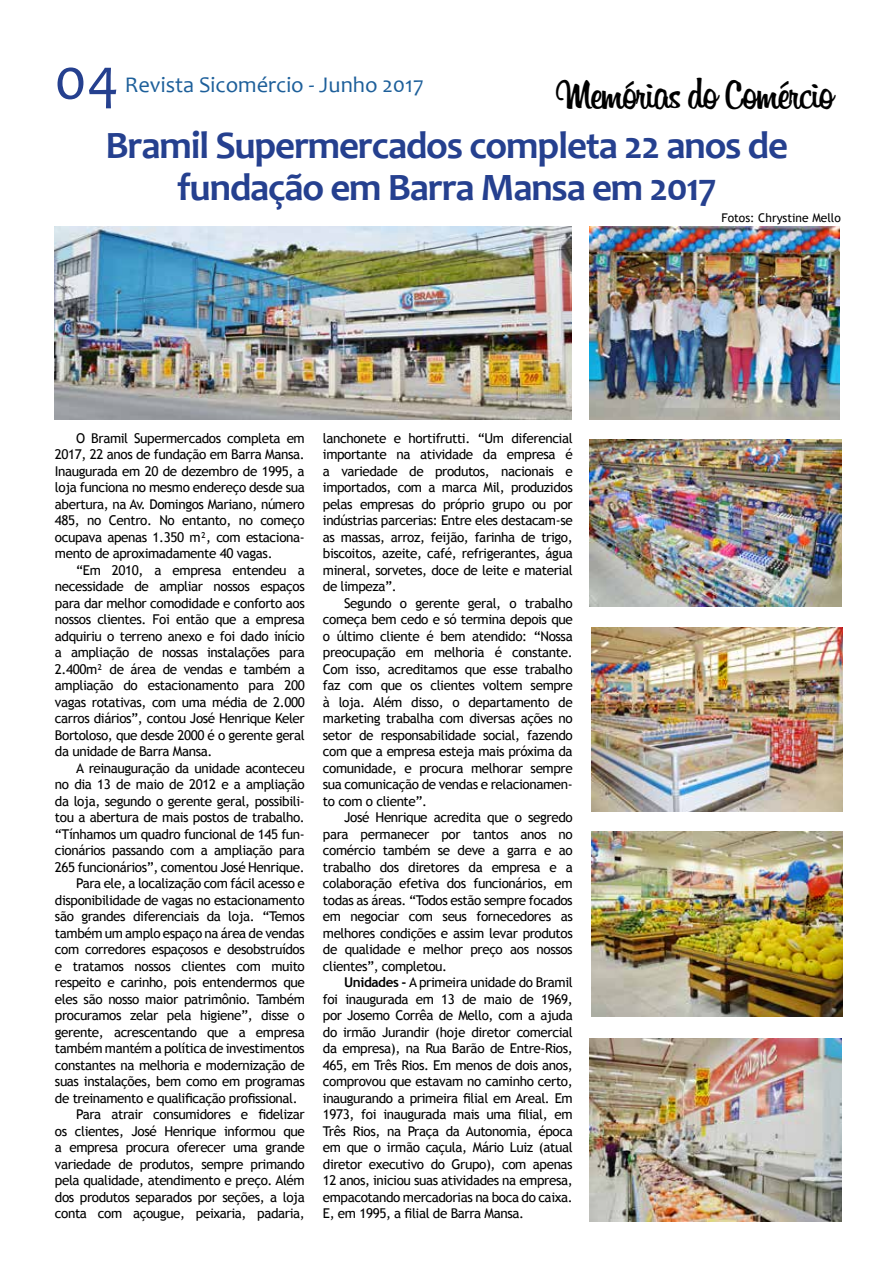
<style>
.page{position:relative;width:893px;height:1276px;background:#fff}
.page>*{position:absolute;margin:0;border:0;box-sizing:border-box;transform-origin:0 0}
.t1{font:60px "Candara";color:#25408f}
.t2{font:45px "Billabong";letter-spacing:-.03em;color:#000}
.t3{font:700 39px/42px "Candara";letter-spacing:-.03em;color:#25408f;text-align:center}
.t4{font:22.5px "Candara";color:#1d5f9a}
.t5{font:13.5px/16.5px "Trebuchet MS";letter-spacing:-.03em;color:#000;text-align:justify}
.t6{font:12px "Trebuchet MS";color:#000}
.s1{font-weight:700}
</style>
<div class="page">
<img style="left:54px;top:226px;width:517px;height:193px">
<img style="left:589px;top:226px;width:250px;height:193px">
<img style="left:590px;top:440px;width:251px;height:167px">
<img style="left:591px;top:831px;width:252px;height:185px">
<img style="left:590px;top:1038px;width:251px;height:184px">
<img style="left:591px;top:627px;width:252px;height:184px">
<h1 class="t1" style="left:54px;top:42px;width:66px">04</h1>
<h3 class="t4" style="left:125px;top:70px;width:300px">Revista Sicomércio - Junho 2017</h3>
<h3 class="t3" style="left:105px;top:124px;width:684px">Bramil Supermercados completa 22 anos de fundação em Barra Mansa em 2017</h3>
<h2 class="t2" style="left:558px;top:67px;width:277px">Memórias do Comércio</h2>
<p class="t5" style="left:55px;top:430px;width:251px;text-indent:21px">O Bramil Supermercados completa em 2017, 22 anos de fundação em Barra Mansa.<br>Inaugurada em 20 de dezembro de 1995, a loja funciona no mesmo endereço desde sua abertura, na Av. Domingos Mariano, número 485, no Centro. No entanto, no começo ocupava apenas 1.350 m², com estaciona&shy;mento de aproximadamente 40 vagas.</p>
<p class="t5" style="left:55px;top:562px;width:251px;text-indent:21px">“Em 2010, a empresa entendeu a necessidade de ampliar nossos espaços para dar melhor comodidade e conforto aos nossos clientes. Foi então que a empresa adquiriu o terreno anexo e foi dado início a ampliação de nossas instalações para 2.400m² de área de vendas e também a ampliação do estacionamento para 200 vagas rotativas, com uma média de 2.000 carros diários”, contou José Henrique Keler Bortoloso, que desde 2000 é o gerente geral da unidade de Barra Mansa.</p>
<p class="t5" style="left:76px;top:760px;width:230px">A reinauguração da unidade aconteceu</p>
<p class="t5" style="left:55px;top:776px;width:251px">no dia 13 de maio de 2012 e a ampliação</p>
<p class="t5" style="left:55px;top:793px;width:251px">da loja, segundo o gerente geral, possibili-</p>
<p class="t5" style="left:55px;top:809px;width:251px">tou a abertura de mais postos de trabalho.</p>
<p class="t5" style="left:55px;top:826px;width:251px">“Tínhamos um quadro funcional de 145 fun-</p>
<p class="t5" style="left:55px;top:842px;width:251px">cionários passando com a ampliação para</p>
<p class="t5" style="left:55px;top:859px;width:251px">265 funcionários”, comentou José Henrique.</p>
<p class="t5" style="left:76px;top:875px;width:230px">Para ele, a localização com fácil acesso e</p>
<p class="t5" style="left:55px;top:892px;width:251px">disponibilidade de vagas no estacionamento</p>
<p class="t5" style="left:55px;top:908px;width:251px">são grandes diferenciais da loja. “Temos</p>
<p class="t5" style="left:55px;top:925px;width:251px">também um amplo espaço na área de vendas</p>
<p class="t5" style="left:55px;top:941px;width:251px">com corredores espaçosos e desobstruídos</p>
<p class="t5" style="left:55px;top:958px;width:251px">e tratamos nossos clientes com muito</p>
<p class="t5" style="left:55px;top:974px;width:251px">respeito e carinho, pois entendermos que</p>
<p class="t5" style="left:55px;top:991px;width:251px">eles são nosso maior patrimônio. Também</p>
<p class="t5" style="left:55px;top:1007px;width:251px">procuramos zelar pela higiene”, disse o</p>
<p class="t5" style="left:55px;top:1024px;width:251px">gerente, acrescentando que a empresa</p>
<p class="t5" style="left:55px;top:1040px;width:251px">também mantém a política de investimentos</p>
<p class="t5" style="left:55px;top:1057px;width:251px">constantes na melhoria e modernização de</p>
<p class="t5" style="left:55px;top:1073px;width:251px">suas instalações, bem como em programas</p>
<p class="t5" style="left:55px;top:1090px;width:244px">de treinamento e qualificação profissional.</p>
<p class="t5" style="left:76px;top:1106px;width:230px">Para atrair consumidores e fidelizar</p>
<p class="t5" style="left:55px;top:1123px;width:251px">os clientes, José Henrique informou que</p>
<p class="t5" style="left:55px;top:1139px;width:251px">a empresa procura oferecer uma grande</p>
<p class="t5" style="left:55px;top:1156px;width:251px">variedade de produtos, sempre primando</p>
<p class="t5" style="left:55px;top:1172px;width:251px">pela qualidade, atendimento e preço. Além</p>
<p class="t5" style="left:55px;top:1189px;width:251px">dos produtos separados por seções, a loja</p>
<p class="t5" style="left:55px;top:1205px;width:251px">conta com açougue, peixaria, padaria,</p>
<p class="t5" style="left:323px;top:430px;width:251px">lanchonete e hortifrutti. “Um diferencial importante na atividade da empresa é a variedade de produtos, nacionais e importados, com a marca Mil, produzidos pelas empresas do próprio grupo ou por indústrias parcerias: Entre eles destacam-se as massas, arroz, feijão, farinha de trigo, biscoitos, azeite, café, refrigerantes, água mineral, sorvetes, doce de leite e material de limpeza”.</p>
<p class="t5" style="left:323px;top:595px;width:251px;text-indent:21px">Segundo o gerente geral, o trabalho começa bem cedo e só termina depois que o último cliente é bem atendido: “Nossa preocupação em melhoria é constante.<br>Com isso, acreditamos que esse trabalho faz com que os clientes voltem sempre à loja. Além disso, o departamento de marketing trabalha com diversas ações no setor de responsabilidade social, fazendo com que a empresa esteja mais próxima da comunidade, e procura melhorar sempre sua comunicação de vendas e relacionamen&shy;to com o cliente”.</p>
<p class="t5" style="left:323px;top:809px;width:251px;text-indent:21px">José Henrique acredita que o segredo para permanecer por tantos anos no comércio também se deve a garra e ao trabalho dos diretores da empresa e a colaboração efetiva dos funcionários, em todas as áreas. “Todos estão sempre focados em negociar com seus fornecedores as melhores condições e assim levar produtos de qualidade e melhor preço aos nossos clientes”, completou.</p>
<p class="t5" style="left:323px;top:974px;width:251px;text-indent:21px"><span class="s1">Unidades -</span> A primeira unidade do Bramil foi inaugurada em 13 de maio de 1969, por Josemo Corrêa de Mello, com a ajuda do irmão Jurandir (hoje diretor comercial da empresa), na Rua Barão de Entre-Rios, 465, em Três Rios. Em menos de dois anos, comprovou que estavam no caminho certo, inaugurando a primeira filial em Areal. Em 1973, foi inaugurada mais uma filial, em Três Rios, na Praça da Autonomia, época em que o irmão caçula, Mário Luiz (atual diretor executivo do Grupo), com apenas 12 anos, iniciou suas atividades na empresa, empacotando mercadorias na boca do caixa.<br>E, em 1995, a filial de Barra Mansa.</p>
<p class="t6" style="left:721px;top:210px;width:121px">Fotos: Chrystine Mello</p>
</div>
